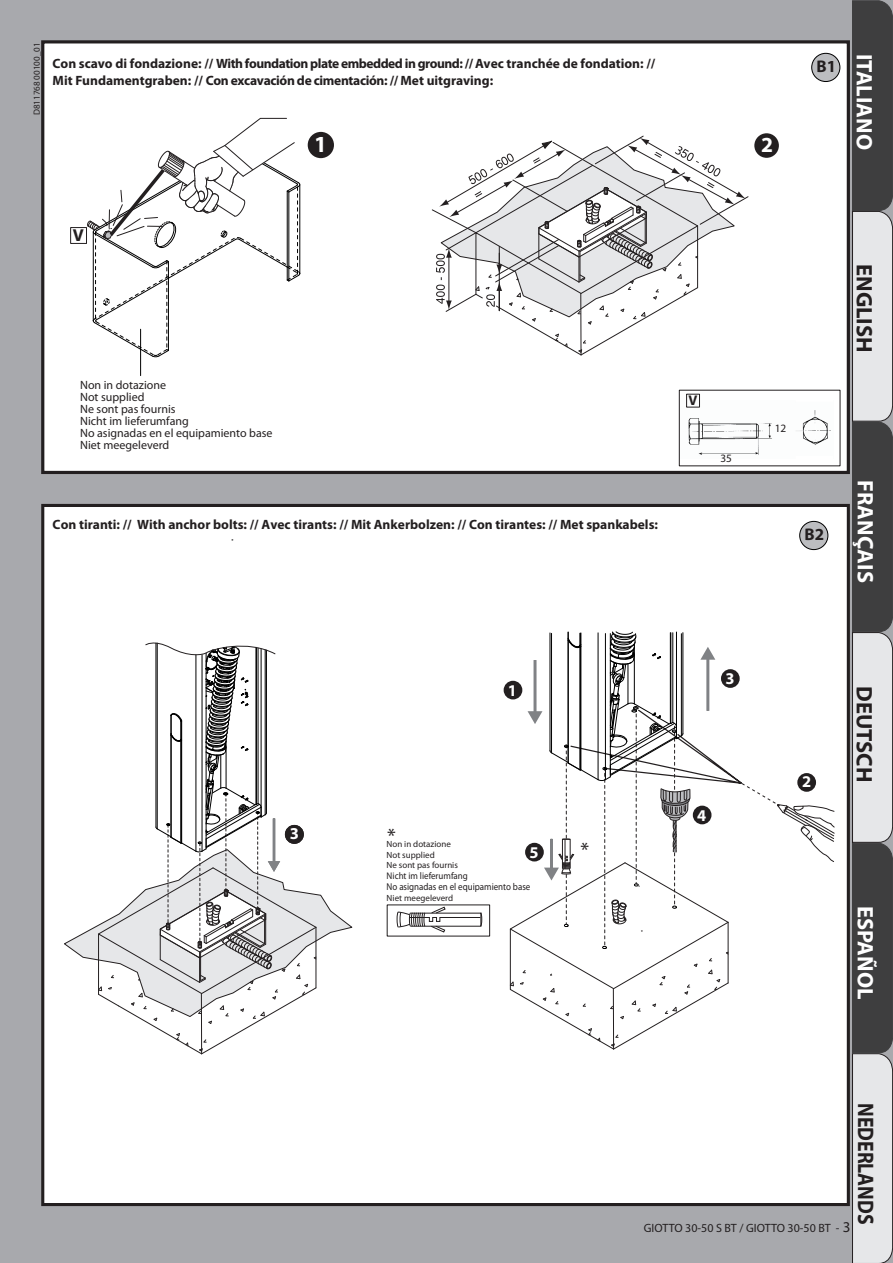
<style>
.page{position:relative;width:893px;height:1263px;background:#a8a9ad}
.page>*{position:absolute;margin:0;border:0;box-sizing:border-box;transform-origin:0 0}
.t1{font:700 23.1px "Myriad Pro";color:#fff}
.Sottotitolo_2{font:700 22.5px "Myriad Pro";color:#fff}
.Sottotitolo_2-2{font:700 22.5px "Myriad Pro";color:#231f20}
.Sottotitolo_2-3{font:700 22.5px "Myriad Pro";color:#231f20;scale:.88 1}
.t2{font:700 21.6px "Myriad Pro";color:#fff}
.t3{font:21px "Myriad Pro";color:#231f20}
.t4{font:700 17.25px "Myriad Pro";color:#231f20}
.t5{font:700 16.95px "Myriad Pro";color:#231f20}
.t6{font:700 16.65px "Myriad Pro";color:#fff}
.t7{font:700 16.5px "Myriad Pro";color:#fff}
.t8{font:700 14.1px "Myriad Pro";color:#231f20}
.t9{font:700 13.5px/16.2px "Myriad Pro";color:#231f20}
.Sottotitolo_1{font:12px/12px "Myriad Pro";color:#231f20}
.t10{font:11.25px "Myriad Pro";color:#231f20}
.t11{font:9.9px "Myriad Pro";color:#231f20;scale:.9 1}
.t12{font:9.6px "Myriad Pro";color:#231f20;scale:.93 1}
.t13{font:9px/10.8px "Myriad Pro";color:#231f20}
.s1{font-size:15px}
</style>
<div class="page">
<svg style="left:852px;top:0;width:41px;height:1263px;background:#8d8d8f"></svg>
<div style="left:43px;top:42px;width:805px;height:430px;background:#fff"></div>
<div style="left:41px;top:40px;width:809px;height:434px;border:3px solid #231f20"></div>
<div style="left:43px;top:505px;width:805px;height:699px;background:#fff"></div>
<div style="left:41px;top:504px;width:809px;height:702px;border:3px solid #231f20"></div>
<hr style="left:300px;top:185px;width:1px;height:89px;background:#000">
<svg style="left:87px;top:118px;width:213px;height:239px"></svg>
<div style="left:70px;top:227px;width:17px;height:17px;border:1px solid #231f20"></div>
<div style="left:308px;top:132px;width:26px;height:26px;background:#231f20;border-radius:50%"></div>
<svg style="left:64px;top:894px;width:289px;height:67px"></svg>
<div style="left:504px;top:681px;width:18px;height:18px;background:#231f20;border-radius:50%"></div>
<svg style="left:397px;top:907px;width:85px;height:25px"></svg>
<div style="left:812px;top:53px;width:28px;height:29px;background:#bcbdc0;border-radius:50%"></div>
<div style="left:811px;top:53px;width:29px;height:29px;border:1px solid #000;border-radius:50%"></div>
<svg style="left:510px;top:631px;width:325px;height:419px"></svg>
<img style="left:686px;top:407px;width:145px;height:48px">
<div style="left:686px;top:394px;width:14px;height:13px;border:1px solid #231f20"></div>
<div style="left:754px;top:133px;width:25px;height:25px;background:#231f20;border-radius:50%"></div>
<svg style="left:431px;top:135px;width:318px;height:221px"></svg>
<div style="left:800px;top:521px;width:28px;height:29px;background:#bcbdc0;border-radius:50%"></div>
<div style="left:799px;top:521px;width:29px;height:29px;border:1px solid #000;border-radius:50%"></div>
<hr style="left:140px;top:329px;width:1px;height:47px;background:#000">
<svg style="left:98px;top:642px;width:219px;height:412px"></svg>
<p class="t13" style="left:31px;top:115px;width:74px;rotate:-90deg">D811768 00100_01</p>
<p class="t9" style="left:53px;top:55px;width:604px">Con scavo di fondazione: // With foundation plate embedded in ground: // Avec tranchée de fondation: //<br>Mit Fundamentgraben: // Con excavación de cimentación: // Met uitgraving:</p>
<p class="t1" style="left:314px;top:129px;width:14px">1</p>
<p class="t4" style="left:73px;top:224px;width:13px">V</p>
<p class="Sottotitolo_1" style="left:80px;top:379px;width:194px">Non in dotazione<br>Not supplied<br>Ne sont pas fournis<br>Nicht im lieferumfang<br>No asignadas en el equipamiento base<br>Niet meegeleverd</p>
<p class="t9" style="left:53px;top:516px;width:607px">Con tiranti: // With anchor bolts: // Avec tirants: // Mit Ankerbolzen: // Con tirantes: // Met spankabels:</p>
<p class="t2" style="left:761px;top:130px;width:13px">2</p>
<p class="t5" style="left:817px;top:55px;width:21px">B1</p>
<p class="Sottotitolo_2" style="left:879px;top:54px;width:98px;rotate:90deg">ITALIANO</p>
<p class="t8" style="left:688px;top:391px;width:10px">V</p>
<p class="t10" style="left:720px;top:451px;width:13px">35</p>
<p class="Sottotitolo_2-2" style="left:879px;top:264px;width:90px;rotate:90deg">ENGLISH</p>
<p class="t10" style="left:775px;top:422px;width:13px">12</p>
<p class="t5" style="left:805px;top:523px;width:21px">B2</p>
<p class="Sottotitolo_2" style="left:880px;top:480px;width:104px;rotate:90deg">FRANÇAIS</p>
<p class="t6" style="left:290px;top:823px;width:11px">3</p>
<p class="t7" style="left:508px;top:679px;width:11px">1</p>
<p class="t3" style="left:387px;top:823px;width:10px">*</p>
<p class="t13" style="left:387px;top:838px;width:73px">Non in dotazione<br>Not supplied<br>Ne sont pas fournis</p>
<p class="t12" style="left:387px;top:870px;width:89px">Nicht im lieferumfang</p>
<p class="t11" style="left:387px;top:880px;width:161px">No asignadas en el equipamiento base</p>
<p class="t13" style="left:387px;top:892px;width:68px">Niet meegeleverd</p>
<p class="t7" style="left:529px;top:841px;width:11px">5</p>
<p class="t3" style="left:580px;top:837px;width:10px">*</p>
<p class="t7" style="left:726px;top:668px;width:11px">3</p>
<p class="t7" style="left:697px;top:804px;width:11px">4</p>
<p class="t7" style="left:802px;top:771px;width:11px">2</p>
<p class="Sottotitolo_2-2" style="left:879px;top:686px;width:98px;rotate:90deg">DEUTSCH</p>
<p class="Sottotitolo_2" style="left:880px;top:905px;width:95px;rotate:90deg">ESPAÑOL</p>
<p class="Sottotitolo_1" style="left:644px;top:1221px;width:208px">GIOTTO 30-50 S BT / GIOTTO 30-50 BT - <span class="s1">3</span></p>
<p class="Sottotitolo_2-3" style="left:880px;top:1103px;width:140px;rotate:90deg">NEDERLANDS</p>
</div>
